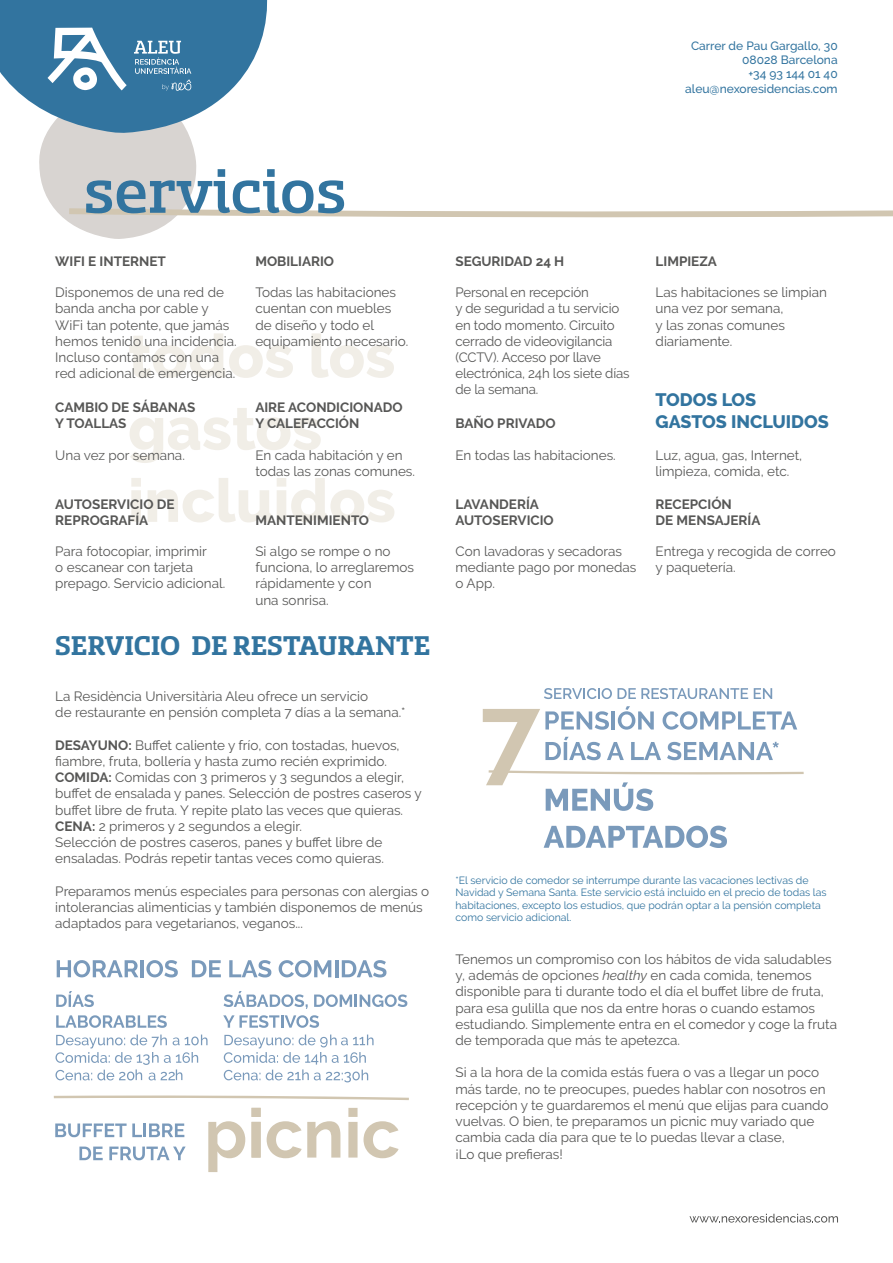
<style>
.page{position:relative;width:893px;height:1263px;background:#fff}
.page>*{position:absolute;margin:0;border:0;box-sizing:border-box;transform-origin:0 0}
.t1{font:500 69px "Sancoale Slab Norm";color:#32749f}
.t2{font:700 30px "Sancoale Slab Norm";color:#32749f}
.t3{font:800 18px/21.6px "Raleway";color:#32749f}
.t4{font:13.5px/16.2px "Raleway";color:#575756}
.t5{font:700 13.5px/16.2px "Raleway";color:#575756}
.t6{font:500 12px/14.4px "Raleway";color:#32749f;text-align:right}
.t7{font:10.5px/12.6px "Raleway";color:#32749f}
.s1{font-weight:700}
.s2{font-style:italic}
</style>
<div class="page">
<svg style="left:0;top:0;width:893px;height:239px"></svg>
<svg style="left:129px;top:333px;width:164px;height:45px"></svg>
<svg style="left:312px;top:333px;width:82px;height:45px"></svg>
<svg style="left:130px;top:408px;width:191px;height:55px"></svg>
<svg style="left:131px;top:478px;width:10px;height:44px"></svg>
<svg style="left:148px;top:478px;width:123px;height:44px"></svg>
<svg style="left:277px;top:478px;width:117px;height:44px"></svg>
<svg style="left:689px;top:1214px;width:149px;height:8px"></svg>
<svg style="left:544px;top:688px;width:204px;height:11px"></svg>
<svg style="left:754px;top:688px;width:18px;height:11px"></svg>
<svg style="left:544px;top:826px;width:183px;height:22px"></svg>
<svg style="left:483px;top:706px;width:321px;height:105px"></svg>
<svg style="left:57px;top:960px;width:81px;height:17px"></svg>
<hr style="left:141px;top:960px;width:3px;height:17px;background:#7a9abb">
<svg style="left:146px;top:960px;width:32px;height:17px"></svg>
<svg style="left:192px;top:960px;width:29px;height:17px"></svg>
<svg style="left:229px;top:960px;width:42px;height:17px"></svg>
<svg style="left:279px;top:960px;width:52px;height:17px"></svg>
<hr style="left:335px;top:960px;width:3px;height:17px;background:#7a9abb">
<svg style="left:342px;top:960px;width:44px;height:17px"></svg>
<svg style="left:55px;top:1123px;width:129px;height:14px"></svg>
<svg style="left:79px;top:1146px;width:24px;height:14px"></svg>
<svg style="left:109px;top:1146px;width:77px;height:14px"></svg>
<svg style="left:56px;top:991px;width:38px;height:16px"></svg>
<svg style="left:56px;top:1015px;width:111px;height:13px"></svg>
<svg style="left:224px;top:991px;width:84px;height:18px"></svg>
<svg style="left:314px;top:994px;width:93px;height:13px"></svg>
<svg style="left:223px;top:1015px;width:96px;height:13px"></svg>
<svg style="left:54px;top:1095px;width:355px;height:5px"></svg>
<svg style="left:208px;top:1121px;width:37px;height:51px"></svg>
<svg style="left:267px;top:1121px;width:73px;height:37px"></svg>
<svg style="left:348px;top:1108px;width:10px;height:49px"></svg>
<svg style="left:364px;top:1121px;width:35px;height:37px"></svg>
<svg style="left:252px;top:1108px;width:9px;height:49px"></svg>
<svg style="left:55px;top:1034px;width:153px;height:46px"></svg>
<svg style="left:224px;top:1034px;width:150px;height:48px"></svg>
<p class="t6" style="left:685px;top:38px;width:154px">Carrer de Pau Gargallo, 30<br>08028 Barcelona<br>+34 93 144 01 40 aleu@nexoresidencias.com</p>
<h1 class="t1" style="left:84px;top:157px;width:264px">servicios</h1>
<p class="t5" style="left:55px;top:253px;width:112px">WIFI E INTERNET</p>
<p class="t5" style="left:255px;top:253px;width:80px">MOBILIARIO</p>
<p class="t4" style="left:55px;top:284px;width:183px">Disponemos de una red de banda ancha por cable y<br>WiFi tan potente, que jamás hemos tenido una incidencia.<br>Incluso contamos con una red adicional de emergencia.</p>
<p class="t4" style="left:255px;top:284px;width:155px">Todas las habitaciones cuentan con muebles de diseño y todo el equipamiento necesario.</p>
<p class="t5" style="left:55px;top:399px;width:142px">CAMBIO DE SÁBANAS<br>Y TOALLAS</p>
<p class="t5" style="left:255px;top:399px;width:149px">AIRE ACONDICIONADO<br>Y CALEFACCIÓN</p>
<p class="t4" style="left:55px;top:447px;width:131px">Una vez por semana.</p>
<p class="t4" style="left:255px;top:447px;width:161px">En cada habitación y en todas las zonas comunes.</p>
<p class="t5" style="left:55px;top:496px;width:121px">AUTOSERVICIO DE<br>REPROGRAFÍA</p>
<p class="t5" style="left:255px;top:512px;width:115px">MANTENIMIENTO</p>
<p class="t4" style="left:55px;top:543px;width:172px">Para fotocopiar, imprimir<br>o escanear con tarjeta prepago. Servicio adicional.</p>
<p class="t4" style="left:255px;top:543px;width:160px">Si algo se rompe o no funciona, lo arreglaremos rápidamente y con<br>una sonrisa.</p>
<h2 class="t2" style="left:55px;top:630px;width:376px">SERVICIO DE RESTAURANTE</h2>
<p class="t4" style="left:55px;top:688px;width:352px">La Residència Universitària Aleu ofrece un servicio<br>de restaurante en pensión completa 7 días a la semana.*</p>
<p class="t4" style="left:55px;top:737px;width:368px"><span class="s1">DESAYUNO:</span> Buffet caliente y frío, con tostadas, huevos, fiambre, fruta, bollería y hasta zumo recién exprimido.<br><span class="s1">COMIDA:</span> Comidas con 3 primeros y 3 segundos a elegir, buffet de ensalada y panes. Selección de postres caseros y buffet libre de fruta. Y repite plato las veces que quieras.<br><span class="s1">CENA:</span> 2 primeros y 2 segundos a elegir.<br>Selección de postres caseros, panes y buffet libre de ensaladas. Podrás repetir tantas veces como quieras.</p>
<p class="t4" style="left:55px;top:883px;width:375px">Preparamos menús especiales para personas con alergias o intolerancias alimenticias y también disponemos de menús adaptados para vegetarianos, veganos...</p>
<p class="t5" style="left:455px;top:253px;width:110px">SEGURIDAD 24 H</p>
<p class="t5" style="left:656px;top:253px;width:63px">LIMPIEZA</p>
<p class="t4" style="left:455px;top:284px;width:176px">Personal en recepción<br>y de seguridad a tu servicio en todo momento. Circuito cerrado de videovigilancia (CCTV). Acceso por llave electrónica, 24h los siete días de la semana.</p>
<p class="t5" style="left:455px;top:415px;width:102px">BAÑO PRIVADO</p>
<p class="t4" style="left:656px;top:284px;width:173px">Las habitaciones se limpian una vez por semana,<br>y las zonas comunes diariamente.</p>
<h3 class="t3" style="left:656px;top:389px;width:175px">TODOS LOS<br>GASTOS INCLUIDOS</h3>
<p class="t4" style="left:455px;top:447px;width:162px">En todas las habitaciones.</p>
<p class="t4" style="left:656px;top:447px;width:148px">Luz, agua, gas, Internet, limpieza, comida, etc.</p>
<p class="t5" style="left:455px;top:496px;width:100px">LAVANDERÍA<br>AUTOSERVICIO</p>
<p class="t5" style="left:656px;top:496px;width:106px">RECEPCIÓN<br>DE MENSAJERÍA</p>
<p class="t4" style="left:455px;top:543px;width:182px">Con lavadoras y secadoras mediante pago por monedas o App.</p>
<p class="t4" style="left:656px;top:543px;width:182px">Entrega y recogida de correo y paquetería.</p>
<p class="t7" style="left:455px;top:874px;width:373px">*El servicio de comedor se interrumpe durante las vacaciones lectivas de Navidad y Semana Santa. Este servicio está incluido en el precio de todas las habitaciones, excepto los estudios, que podrán optar a la pensión completa como servicio adicional.</p>
<p class="t4" style="left:455px;top:951px;width:383px">Tenemos un compromiso con los hábitos de vida saludables y, además de opciones <span class="s2">healthy</span> en cada comida, tenemos disponible para ti durante todo el día el buffet libre de fruta, para esa gulilla que nos da entre horas o cuando estamos estudiando. Simplemente entra en el comedor y coge la fruta de temporada que más te apetezca.</p>
<p class="t4" style="left:455px;top:1064px;width:375px">Si a la hora de la comida estás fuera o vas a llegar un poco más tarde, no te preocupes, puedes hablar con nosotros en recepción y te guardaremos el menú que elijas para cuando vuelvas. O bien, te preparamos un picnic muy variado que cambia cada día para que te lo puedas llevar a clase,<br>¡Lo que prefieras!</p>
</div>
